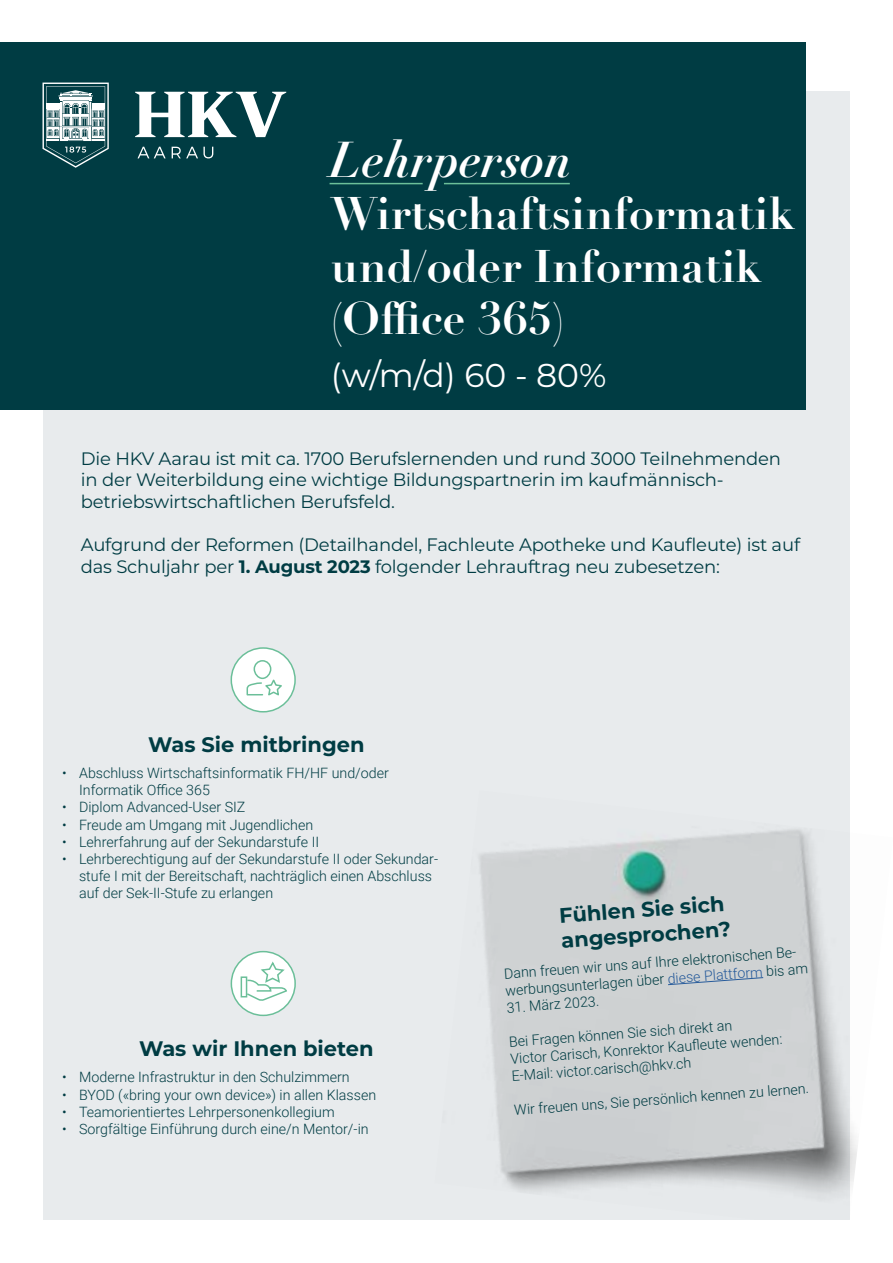
<style>
.page{position:relative;width:893px;height:1263px;background:#fff}
.page>*{position:absolute;margin:0;border:0;box-sizing:border-box;transform-origin:0 0}
.t1{font:italic 700 49.5px "Didot LT Pro";color:#fff}
.t2{font:700 45px/52.5px "Didot LT Pro";color:#fff}
.t3{font:33px "Montserrat";color:#fff}
.t4{font:700 21px/25.2px "Montserrat";color:#003c43}
.t5{font:18px/21.6px "Montserrat";letter-spacing:-.01em;color:#003c43}
.t6{font:300 14.25px/17.1px "Roboto";color:#003c43}
.s1{font-weight:700}
.s2{color:#275b9b}
</style>
<div class="page">
<div style="left:43px;top:91px;width:807px;height:1129px;background:#e8ebed"></div>
<div style="left:0;top:43px;width:806px;height:367px;background:#003c43"></div>
<img style="left:479px;top:829px;width:379px;height:369px">
<svg style="left:667px;top:977px;width:97px;height:8px"></svg>
<div style="left:231px;top:951px;width:64px;height:64px;background:#fff;border-radius:50%"></div>
<div style="left:231px;top:951px;width:65px;height:65px;border:2px solid #6bbf99;border-radius:50%"></div>
<svg style="left:241px;top:976px;width:4px;height:21px"></svg>
<svg style="left:245px;top:960px;width:43px;height:41px"></svg>
<hr style="left:330px;top:183px;width:93px;height:1px;background:#6bbf99">
<svg style="left:135px;top:92px;width:151px;height:45px"></svg>
<svg style="left:138px;top:147px;width:28px;height:11px"></svg>
<svg style="left:172px;top:147px;width:41px;height:11px"></svg>
<svg style="left:43px;top:83px;width:66px;height:85px"></svg>
<hr style="left:444px;top:183px;width:126px;height:1px;background:#6bbf99">
<div style="left:231px;top:648px;width:64px;height:64px;background:#fff;border-radius:50%"></div>
<div style="left:231px;top:647px;width:65px;height:65px;border:2px solid #6bbf99;border-radius:50%"></div>
<svg style="left:246px;top:660px;width:36px;height:36px"></svg>
<h1 class="t1" style="left:331px;top:128px;width:243px">Lehrperson</h1>
<h2 class="t2" style="left:331px;top:188px;width:466px">Wirtschaftsinformatik und/oder Informatik (Office 365)</h2>
<h3 class="t3" style="left:331px;top:352px;width:277px">(w/m/d) 60 - 80%</h3>
<p class="t5" style="left:81px;top:447px;width:702px">Die HKV Aarau ist mit ca. 1700 Berufslernenden und rund 3000 Teilnehmenden in der Weiterbildung eine wichtige Bildungspartnerin im kaufmännisch&shy;betriebswirtschaftlichen Berufsfeld.</p>
<p class="t5" style="left:81px;top:533px;width:721px">Aufgrund der Reformen (Detailhandel, Fachleute Apotheke und Kaufleute) ist auf das Schuljahr per <span class="s1">1. August 2023</span> folgender Lehrauftrag neu zubesetzen:</p>
<h3 class="t4" style="left:148px;top:731px;width:218px">Was Sie mitbringen</h3>
<p class="t6" style="left:79px;top:764px;width:311px;text-indent:-17px">• Abschluss Wirtschaftsinformatik FH/HF und/oder<br>Informatik Office 365</p>
<p class="t6" style="left:62px;top:798px;width:185px">• Diplom Advanced-User SIZ</p>
<p class="t6" style="left:62px;top:815px;width:253px">• Freude am Umgang mit Jugendlichen</p>
<p class="t6" style="left:62px;top:832px;width:259px">• Lehrerfahrung auf der Sekundarstufe II</p>
<p class="t6" style="left:79px;top:849px;width:361px;text-indent:-17px">• Lehrberechtigung auf der Sekundarstufe II oder Sekundar&shy;stufe I mit der Bereitschaft, nachträglich einen Abschluss auf der Sek-II-Stufe zu erlangen</p>
<h3 class="t4" style="left:139px;top:1035px;width:236px">Was wir Ihnen bieten</h3>
<p class="t6" style="left:62px;top:1068px;width:289px">• Moderne Infrastruktur in den Schulzimmern</p>
<p class="t6" style="left:62px;top:1085px;width:316px">• BYOD («bring your own device») in allen Klassen</p>
<p class="t6" style="left:62px;top:1102px;width:274px">• Teamorientiertes Lehrpersonenkollegium</p>
<p class="t6" style="left:62px;top:1119px;width:308px">• Sorgfältige Einführung durch eine/n Mentor/-in</p>
<h3 class="t4" style="left:558px;top:902px;width:172px;rotate:-4deg">Fühlen Sie sich angesprochen?</h3>
<p class="t6" style="left:503px;top:964px;width:305px;rotate:-4deg">Dann freuen wir uns auf Ihre elektronischen Be&shy;werbungsunterlagen über <span class="s2">diese Plattform</span> bis am</p>
<p class="t6" style="left:506px;top:998px;width:94px;rotate:-4deg">31. März 2023.</p>
<p class="t6" style="left:508px;top:1032px;width:274px;rotate:-4deg">Bei Fragen können Sie sich direkt an<br>Victor Carisch, Konrektor Kaufl eute wenden:<br>E-Mail: victor.carisch@hkv.ch</p>
<p class="t6" style="left:514px;top:1100px;width:297px;rotate:-4deg">Wir freuen uns, Sie persönlich kennen zu lernen.</p>
</div>
